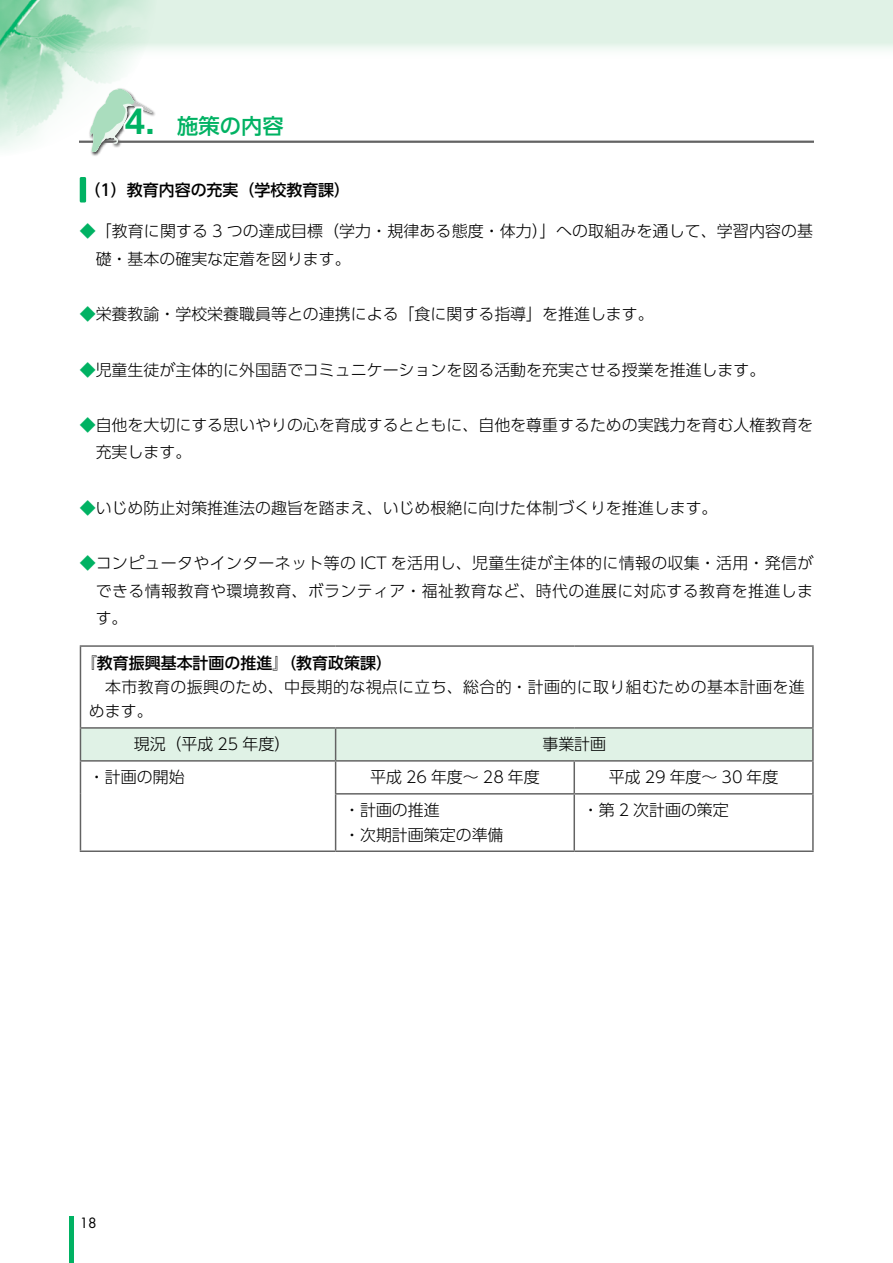
<style>
.page{position:relative;width:893px;height:1263px;background:#fff}
.page>*{position:absolute;margin:0;border:0;box-sizing:border-box;transform-origin:0 0}
.t1{font:500 21.3px "UD Shin Go Pro";color:#00b263}
.t2{font:300 15.9px/27.6px "UD Shin Go Pro";color:#000}
.t3{font:300 15.9px/24.5px "UD Shin Go Pro";letter-spacing:.02em;color:#000}
.t4{font:500 15.9px "UD Shin Go Pro";color:#000}
.t5{font:13.8px "Futura";color:#000}
.s1{font-family:"UD Shin Go Pro De";font-weight:700;font-size:31.95px}
.s2{color:#00b263}
.s3{font-weight:500}
</style>
<div class="page">
<div style="left:0;top:0;width:893px;height:60px;background:linear-gradient(to bottom,#d8efdf,#f3faf5)"></div>
<hr style="left:69px;top:1216px;width:4px;height:47px;background:#00b263">
<img style="left:0;top:0;width:157px;height:150px">
<img style="left:88px;top:86px;width:69px;height:70px">
<hr style="left:80px;top:141px;width:25px;height:2px;background:#636363">
<hr style="left:113px;top:141px;width:700px;height:2px;background:#636363">
<svg style="left:90px;top:88px;width:62px;height:64px"></svg>
<svg style="left:172px;top:140px;width:126px;height:3px"></svg>
<div style="left:80px;top:177px;width:6px;height:26px;background:#00b263;border-radius:2px"></div>
<div style="left:81px;top:729px;width:731px;height:31px;background:#e0f2e6"></div>
<hr style="left:80px;top:645px;width:256px;height:2px;background:#636363">
<hr style="left:80px;top:647px;width:1px;height:80px;background:#636363">
<hr style="left:336px;top:645px;width:238px;height:2px;background:#636363">
<hr style="left:574px;top:645px;width:240px;height:2px;background:#636363">
<hr style="left:812px;top:647px;width:2px;height:80px;background:#636363">
<hr style="left:80px;top:727px;width:256px;height:2px;background:#636363">
<hr style="left:80px;top:729px;width:1px;height:31px;background:#636363">
<hr style="left:336px;top:727px;width:238px;height:2px;background:#636363">
<hr style="left:335px;top:729px;width:1px;height:31px;background:#636363">
<hr style="left:574px;top:727px;width:240px;height:2px;background:#636363">
<hr style="left:812px;top:729px;width:2px;height:31px;background:#636363">
<hr style="left:80px;top:760px;width:256px;height:2px;background:#636363">
<hr style="left:80px;top:762px;width:1px;height:32px;background:#636363">
<hr style="left:80px;top:794px;width:1px;height:56px;background:#636363">
<hr style="left:80px;top:850px;width:256px;height:2px;background:#636363">
<hr style="left:336px;top:760px;width:238px;height:2px;background:#636363">
<hr style="left:335px;top:762px;width:1px;height:31px;background:#636363">
<hr style="left:574px;top:760px;width:240px;height:2px;background:#636363">
<hr style="left:573px;top:762px;width:2px;height:31px;background:#636363">
<hr style="left:812px;top:762px;width:2px;height:31px;background:#636363">
<hr style="left:335px;top:793px;width:239px;height:1px;background:#636363">
<hr style="left:335px;top:794px;width:1px;height:56px;background:#636363">
<hr style="left:574px;top:793px;width:240px;height:1px;background:#636363">
<hr style="left:573px;top:794px;width:2px;height:56px;background:#636363">
<hr style="left:812px;top:794px;width:2px;height:56px;background:#636363">
<hr style="left:336px;top:850px;width:238px;height:2px;background:#636363">
<hr style="left:574px;top:850px;width:240px;height:2px;background:#636363">
<p class="t1" style="left:124px;top:109px;width:161px"><span class="s1">4．</span>施策の内容</p>
<p class="t4" style="left:85px;top:177px;width:267px">（1）教育内容の充実（学校教育課）</p>
<p class="t2" style="left:96px;top:217px;width:719px;text-indent:-16px"><span class="s2">◆</span>「教育に関する 3 つの達成目標（学力・規律ある態度・体力）」への取組みを通して、学習内容の基礎・基本の確実な定着を図ります。</p>
<p class="t2" style="left:80px;top:300px;width:576px"><span class="s2">◆</span>栄養教諭・学校栄養職員等との連携による「食に関する指導」を推進します。</p>
<p class="t2" style="left:80px;top:355px;width:687px"><span class="s2">◆</span>児童生徒が主体的に外国語でコミュニケーションを図る活動を充実させる授業を推進します。</p>
<p class="t2" style="left:96px;top:410px;width:719px;text-indent:-16px"><span class="s2">◆</span>自他を大切にする思いやりの心を育成するとともに、自他を尊重するための実践力を育む人権教育を充実します。</p>
<p class="t2" style="left:80px;top:493px;width:639px"><span class="s2">◆</span>いじめ防止対策推進法の趣旨を踏まえ、いじめ根絶に向けた体制づくりを推進します。</p>
<p class="t2" style="left:96px;top:549px;width:719px;text-align:justify;text-indent:-16px"><span class="s2">◆</span>コンピュータやインターネット等の ICT を活用し、児童生徒が主体的に情報の収集・活用・発信ができる情報教育や環境教育、ボランティア・福祉教育など、時代の進展に対応する教育を推進します。</p>
<p class="t3" style="left:89px;top:650px;width:717px;text-indent:-8px"><span class="s3">『教育振興基本計画の推進』（教育政策課）<br></span>　本市教育の振興のため、中長期的な視点に立ち、総合的・計画的に取り組むための基本計画を進めます。</p>
<p class="t2" style="left:134px;top:730px;width:158px">現況（平成 25 年度）</p>
<p class="t2" style="left:542px;top:730px;width:65px">事業計画</p>
<p class="t2" style="left:89px;top:763px;width:97px">・計画の開始</p>
<p class="t2" style="left:370px;top:763px;width:171px">平成 26 年度〜 28 年度</p>
<p class="t2" style="left:609px;top:763px;width:171px">平成 29 年度〜 30 年度</p>
<p class="t2" style="left:344px;top:797px;width:161px;line-height:24.5px">・計画の推進<br>・次期計画策定の準備</p>
<p class="t2" style="left:583px;top:796px;width:148px">・第 2 次計画の策定</p>
<p class="t5" style="left:80px;top:1214px;width:19px">18</p>
</div>
